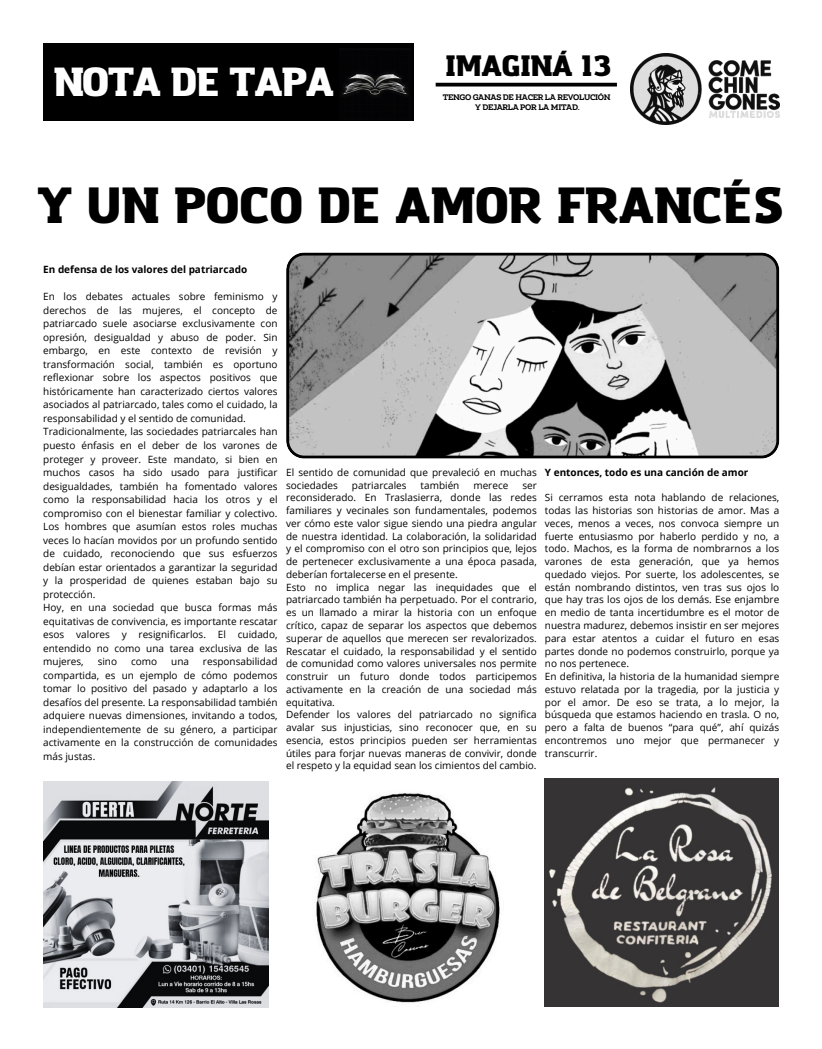
<style>
.page{position:relative;width:822px;height:1049px;background:#fff}
.page>*{position:absolute;margin:0;border:0;box-sizing:border-box;transform-origin:0 0}
.t1{font:900 50px "Amazing Grotesk";letter-spacing:-.01em;color:#000}
.t2{font:900 40px "Amazing Grotesk";letter-spacing:-.04em;color:#fff}
.t3{font:900 29px "Amazing Grotesk";letter-spacing:-.01em;color:#000}
.t4{font:10px/12.8px "Open Sans";color:#000}
.t5{font:700 10px "Open Sans";color:#000}
.t6{font:700 8px "Amazing Slab";letter-spacing:-.04em;color:#000}
</style>
<div class="page">
<hr style="left:436px;top:83px;width:181px;height:3px;background:#000">
<img style="left:631px;top:53px;width:148px;height:71px">
<div style="left:43px;top:43px;width:371px;height:78px;background:#000"></div>
<img style="left:340px;top:72px;width:69px;height:25px">
<img style="left:316px;top:778px;width:241px;height:229px">
<img style="left:43px;top:781px;width:226px;height:226px">
<svg style="left:286px;top:252px;width:493px;height:206px;background:#9f9f9f"></svg>
<img style="left:545px;top:778px;width:234px;height:228px">
<h2 class="t2" style="left:53px;top:65px;width:283px">NOTA DE TAPA</h2>
<p class="t3" style="left:446px;top:54px;width:168px">IMAGINÁ 13</p>
<h4 class="t6" style="left:443px;top:92px;width:169px">TENGO GANAS DE HACER LA REVOLUCIÓN</h4>
<h5 class="t6" style="left:475px;top:102px;width:106px">Y DEJARLA POR LA MITAD.</h5>
<p class="t1" style="left:38px;top:185px;width:748px">Y UN POCO DE AMOR FRANCÉS</p>
<p class="t5" style="left:43px;top:263px;width:205px">En defensa de los valores del patriarcado</p>
<p class="t4" style="left:43px;top:290px;width:236px;line-height:13.5px">En los debates actuales sobre feminismo y derechos de las mujeres, el concepto de patriarcado suele asociarse exclusivamente con opresión, desigualdad y abuso de poder. Sin embargo, en este contexto de revisión y transformación social, también es oportuno reflexionar sobre los aspectos positivos que históricamente han caracterizado ciertos valores asociados al patriarcado, tales como el cuidado, la responsabilidad y el sentido de comunidad.<br>Tradicionalmente, las sociedades patriarcales han puesto énfasis en el deber de los varones de proteger y proveer. Este mandato, si bien en muchos casos ha sido usado para justificar desigualdades, también ha fomentado valores como la responsabilidad hacia los otros y el compromiso con el bienestar familiar y colectivo.<br>Los hombres que asumían estos roles muchas veces lo hacían movidos por un profundo sentido de cuidado, reconociendo que sus esfuerzos debían estar orientados a garantizar la seguridad y la prosperidad de quienes estaban bajo su protección.</p>
<p class="t4" style="left:43px;top:600px;width:236px;line-height:13.5px;text-align:justify">Hoy, en una sociedad que busca formas más equitativas de convivencia, es importante rescatar esos valores y resignificarlos. El cuidado, entendido no como una tarea exclusiva de las mujeres,</p>
<p class="t4" style="left:43px;top:654px;width:236px;line-height:13.5px;text-align:justify;text-indent:160px">responsabilidad compartida, es un ejemplo de cómo podemos tomar lo positivo del pasado y adaptarlo a los desafíos del presente. La responsabilidad también adquiere nuevas dimensiones, invitando a todos, independientemente de su género, a participar activamente en la construcción de comunidades más justas.</p>
<p class="t4" style="left:98px;top:655px;width:21px">sino</p>
<p class="t4" style="left:131px;top:655px;width:28px">como</p>
<p class="t4" style="left:171px;top:655px;width:19px">una</p>
<p class="t4" style="left:286px;top:465px;width:252px">El sentido de comunidad que prevaleció en muchas sociedades</p>
<p class="t4" style="left:352px;top:478px;width:56px">patriarcales</p>
<p class="t4" style="left:421px;top:478px;width:40px">también</p>
<p class="t4" style="left:473px;top:478px;width:36px">merece</p>
<p class="t4" style="left:286px;top:478px;width:252px;text-indent:236px">ser reconsiderado. En Traslasierra, donde las redes familiares y vecinales son fundamentales, podemos ver cómo este valor sigue siendo una piedra angular de nuestra identidad. La colaboración, la solidaridad y el compromiso con el otro son principios que, lejos de pertenecer exclusivamente a una época pasada, deberían fortalecerse en el presente.<br>Esto no implica negar las inequidades que el patriarcado también ha perpetuado. Por el contrario, es un llamado a mirar la historia con un enfoque crítico, capaz de separar los aspectos que debemos superar de aquellos que merecen ser revalorizados.<br>Rescatar el cuidado, la responsabilidad y el sentido de comunidad como valores universales nos permite construir un futuro donde todos participemos activamente en la creación de una sociedad más equitativa.<br>Defender los valores del patriarcado no significa avalar sus injusticias, sino reconocer que, en su esencia, estos principios pueden ser herramientas útiles para forjar nuevas maneras de convivir, donde el respeto y la equidad sean los cimientos del cambio.</p>
<p class="t5" style="left:545px;top:465px;width:205px">Y entonces, todo es una canción de amor</p>
<p class="t4" style="left:545px;top:491px;width:236px">Si cerramos esta nota hablando de relaciones, todas las historias son historias de amor. Mas a veces, menos a veces, nos convoca siempre un fuerte entusiasmo por haberlo perdido y no, a todo. Machos, es la forma de nombrarnos a los varones de esta generación, que ya hemos quedado viejos. Por suerte, los adolescentes, se están nombrando distintos, ven tras sus ojos lo que hay tras los ojos de los demás. Ese enjambre en medio de tanta incertidumbre es el motor de nuestra madurez, debemos insistir en ser mejores para estar atentos a cuidar el futuro en esas partes donde no podemos construirlo, porque ya no nos pertenece.<br>En definitiva, la historia de la humanidad siempre estuvo relatada por la tragedia, por la justicia y por el amor. De eso se trata, a lo mejor, la búsqueda que estamos haciendo en trasla. O no, pero a falta de buenos “para qué”, ahí quizás encontremos uno mejor que permanecer y transcurrir.</p>
</div>
